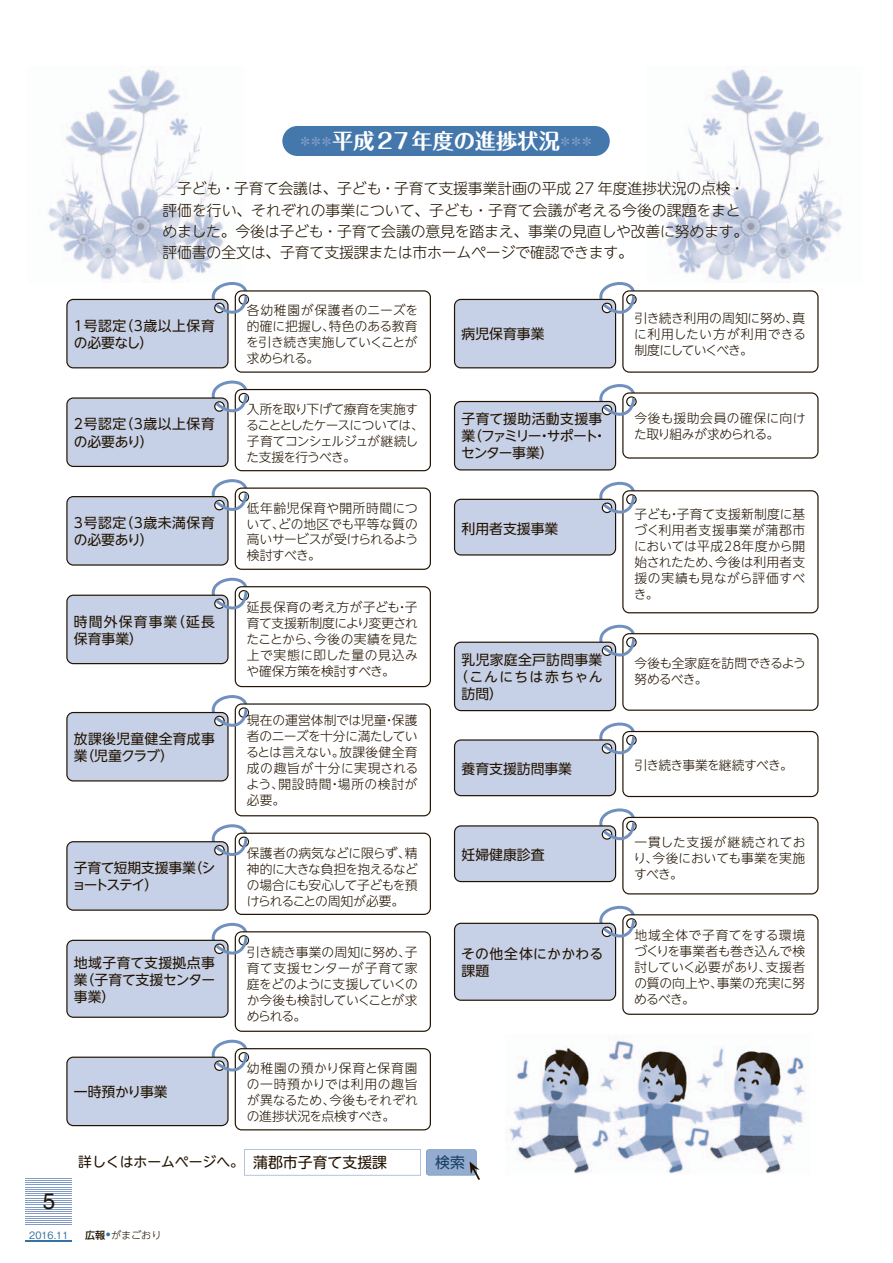
<style>
.page{position:relative;width:893px;height:1263px;background:#fff}
.page>*{position:absolute;margin:0;border:0;box-sizing:border-box;transform-origin:0 0}
.t1{font:22.5px "Helvetica";color:#211300}
.t2{font:21.3px "Maru Fo Pro Bold 90 pv RKSJ H";color:#fff}
.t3{font:14.85px/21.3px "UD Shin M Go Pro Light 90 pv RKSJ H";letter-spacing:-.01em;color:#211300}
.t4{font:14.85px "UD Shin M Go Pro Regular 90 pv RKSJ H";color:#193f62}
.t5{font:13.8px/17px "UD Shin Go NT Pro Regular 90 pv RKSJ H";color:#211300;text-align:justify}
.t6{font:13.8px/17px "UD Shin Go NT Pro Regular 90 pv RKSJ H";letter-spacing:.04em;color:#211300}
.t7{font:13.8px/17px "UD Shin Go NT Pro Regular 90 pv RKSJ H";letter-spacing:-.03em;color:#211300}
.t8{font:13.8px/17px "UD Shin Go NT Pro Regular 90 pv RKSJ H";letter-spacing:.02em;color:#211300}
.t9{font:13.8px/17px "UD Shin Go NT Pro Regular 90 pv RKSJ H";letter-spacing:.08em;color:#211300}
.t10{font:13.8px "UD Shin M Go Pro Regular 90 pv RKSJ H";color:#211300}
.t11{font:13.8px/17px "UD Shin Go NT Pro Regular 90 pv RKSJ H";letter-spacing:-.05em;color:#211300}
.t12{font:13.8px/17px "UD Shin Go NT Pro Regular 90 pv RKSJ H";letter-spacing:.025em;color:#211300}
.t13{font:12.75px/15.9px "UD Shin Go NT Pro Light 90 pv RKSJ H";letter-spacing:-.015em;color:#211300;text-align:justify}
.t14{font:12.75px/15.9px "UD Shin Go NT Pro Light 90 pv RKSJ H";letter-spacing:-.065em;color:#211300}
.t15{font:12.75px/15.9px "UD Shin Go NT Pro Light 90 pv RKSJ H";letter-spacing:.005em;color:#211300}
.t16{font:12.75px/15.9px "UD Shin Go NT Pro Light 90 pv RKSJ H";letter-spacing:-.055em;color:#211300}
.t17{font:10.05px "UD Shin Go NT Pro Light 90 pv RKSJ H";color:#211300}
.t18{font:10.05px "Gothic BBB Pr 6 N Medium 90 pv RKSJ H";color:#3671a5;scale:.96 1}
.s1{font-size:14.85px;color:#819dc7}
.s2{font-size:14.85px}
.s3{font-family:"UD Shin Go NT Pro Medium 90 pv RKSJ H"}
</style>
<div class="page">
<img style="left:48px;top:66px;width:176px;height:215px">
<img style="left:665px;top:69px;width:177px;height:212px">
<div style="left:282px;top:126px;width:328px;height:30px;background:#4477ab;border-radius:15px"></div>
<img style="left:509px;top:1040px;width:296px;height:134px">
<hr style="left:26px;top:1178px;width:46px;height:1px;background:#819dc7">
<hr style="left:26px;top:1225px;width:46px;height:1px;background:#819dc7">
<hr style="left:26px;top:1222px;width:46px;height:1px;background:#819dc7">
<hr style="left:26px;top:1220px;width:46px;height:1px;background:#819dc7">
<hr style="left:26px;top:1218px;width:46px;height:1px;background:#819dc7">
<hr style="left:26px;top:1216px;width:46px;height:1px;background:#819dc7">
<hr style="left:26px;top:1213px;width:46px;height:1px;background:#819dc7">
<hr style="left:26px;top:1211px;width:46px;height:1px;background:#819dc7">
<hr style="left:26px;top:1209px;width:46px;height:1px;background:#819dc7">
<hr style="left:26px;top:1207px;width:46px;height:1px;background:#819dc7">
<hr style="left:26px;top:1205px;width:46px;height:1px;background:#819dc7">
<hr style="left:26px;top:1202px;width:46px;height:1px;background:#819dc7">
<hr style="left:26px;top:1200px;width:46px;height:1px;background:#819dc7">
<hr style="left:26px;top:1198px;width:46px;height:1px;background:#819dc7">
<hr style="left:26px;top:1196px;width:46px;height:1px;background:#819dc7">
<hr style="left:26px;top:1193px;width:46px;height:1px;background:#819dc7">
<hr style="left:26px;top:1191px;width:46px;height:1px;background:#819dc7">
<hr style="left:26px;top:1189px;width:46px;height:1px;background:#819dc7">
<hr style="left:26px;top:1187px;width:46px;height:1px;background:#819dc7">
<hr style="left:26px;top:1184px;width:46px;height:1px;background:#819dc7">
<hr style="left:26px;top:1182px;width:46px;height:1px;background:#819dc7">
<hr style="left:26px;top:1180px;width:46px;height:1px;background:#819dc7">
<hr style="left:26px;top:1240px;width:46px;height:2px;background:#3671a5">
<svg style="left:66px;top:282px;width:365px;height:91px"></svg>
<svg style="left:454px;top:282px;width:365px;height:91px"></svg>
<svg style="left:66px;top:381px;width:365px;height:90px"></svg>
<svg style="left:454px;top:384px;width:365px;height:86px"></svg>
<svg style="left:454px;top:722px;width:365px;height:75px"></svg>
<svg style="left:66px;top:479px;width:365px;height:91px"></svg>
<svg style="left:454px;top:482px;width:365px;height:131px"></svg>
<svg style="left:66px;top:578px;width:365px;height:109px"></svg>
<svg style="left:454px;top:625px;width:365px;height:86px"></svg>
<svg style="left:454px;top:808px;width:365px;height:86px"></svg>
<svg style="left:66px;top:695px;width:365px;height:121px"></svg>
<svg style="left:66px;top:824px;width:365px;height:91px"></svg>
<svg style="left:66px;top:923px;width:365px;height:109px"></svg>
<svg style="left:454px;top:906px;width:365px;height:109px"></svg>
<svg style="left:66px;top:1040px;width:365px;height:90px"></svg>
<svg style="left:244px;top:1149px;width:236px;height:31px"></svg>
<h2 class="t2" style="left:298px;top:133px;width:298px"><span class="s1">＊＊＊</span>平成 27年度の進捗状況<span class="s1">＊＊＊</span></h2>
<p class="t3" style="left:162px;top:180px;width:587px">　子ども・子育て会議は、子ども・子育て支援事業計画の平成 27 年度進捗状況の点検・評価を行い、それぞれの事業について、子ども・子育て会議が考える今後の課題をまとめました。今後は子ども・子育て会議の意見を踏まえ、事業の見直しや改善に努めます。評価書の全文は、子育て支援課または市ホームページで確認できます。</p>
<p class="t6" style="left:74px;top:319px;width:143px">1号認定（3歳以上保育の必要なし）</p>
<p class="t6" style="left:74px;top:418px;width:143px">2号認定（3歳以上保育の必要あり）</p>
<p class="t6" style="left:74px;top:516px;width:143px">3号認定（3歳未満保育の必要あり）</p>
<p class="t9" style="left:74px;top:615px;width:142px">時間外保育事業（延長保育事業）</p>
<p class="t8" style="left:74px;top:732px;width:142px">放課後児童健全育成事業（児童クラブ）</p>
<p class="t11" style="left:72px;top:861px;width:145px">子育て短期支援事業（ショートステイ）</p>
<p class="t13" style="left:246px;top:304px;width:174px">各幼稚園が保護者のニーズを的確に把握し、特色のある教育を引き続き実施していくことが求められる。</p>
<p class="t5" style="left:462px;top:328px;width:84px">病児保育事業</p>
<p class="t13" style="left:634px;top:312px;width:173px">引き続き利用の周知に努め、真に利用したい方が利用できる制度にしていくべき。</p>
<p class="t14" style="left:246px;top:403px;width:179px">入所を取り下げて療育を実施することとしたケースについては、子育てコンシェルジュが継続した支援を行うべき。</p>
<p class="t7" style="left:461px;top:413px;width:147px">子育て援助活動支援事業（ファミリー・サポート・センター事業）</p>
<p class="t15" style="left:634px;top:412px;width:173px">今後も援助会員の確保に向けた取り組みが求められる。</p>
<p class="t13" style="left:247px;top:502px;width:173px">低年齢児保育や開所時間について、どの地区でも平等な質の高いサービスが受けられるよう検討すべき。</p>
<p class="t13" style="left:246px;top:601px;width:173px">延長保育の考え方が子ども・子育て支援新制度により変更されたことから、今後の実績を見た上で実態に即した量の見込みや確保方策を検討すべき。</p>
<p class="t13" style="left:246px;top:714px;width:174px">現在の運営体制では児童・保護者のニーズを十分に満たしているとは言えない。放課後健全育成の趣旨が十分に実現されるよう、開設時間・場所の検討が必要。</p>
<p class="t13" style="left:247px;top:847px;width:173px">保護者の病気などに限らず、精神的に大きな負担を抱えるなどの場合にも安心して子どもを預けられることの周知が必要。</p>
<p class="t5" style="left:462px;top:522px;width:98px">利用者支援事業</p>
<p class="t8" style="left:462px;top:653px;width:142px">乳児家庭全戸訪問事業</p>
<p class="t9" style="left:454px;top:670px;width:150px">（こんにちは赤ちゃん</p>
<p class="t5" style="left:462px;top:687px;width:43px">訪問）</p>
<p class="t13" style="left:634px;top:508px;width:173px">子ども・子育て支援新制度に基づく利用者支援事業が蒲郡市においては平成28年度から開始されたため、今後は利用者支援の実績も見ながら評価すべき。</p>
<p class="t16" style="left:634px;top:657px;width:173px">今後も全家庭を訪問できるよう努めるべき。</p>
<p class="t5" style="left:462px;top:762px;width:112px">養育支援訪問事業</p>
<p class="t14" style="left:634px;top:759px;width:160px">引き続き事業を継続すべき。</p>
<p class="t5" style="left:462px;top:848px;width:84px">妊婦健康診査</p>
<p class="t13" style="left:633px;top:836px;width:174px">一貫した支援が継続されており、今後においても事業を実施すべき。</p>
<p class="t5" style="left:74px;top:956px;width:143px">地域子育て支援拠点事業（子育て支援センター事業）</p>
<p class="t13" style="left:247px;top:946px;width:173px">引き続き事業の周知に努め、子育て支援センターが子育て家庭をどのように支援していくのか今後も検討していくことが求められる。</p>
<p class="t12" style="left:461px;top:948px;width:144px">その他全体にかかわる課題</p>
<h1 class="t1" style="left:43px;top:1192px;width:14px">5</h1>
<p class="t13" style="left:247px;top:1062px;width:173px">幼稚園の預かり保育と保育園の一時預かりでは利用の趣旨が異なるため、今後もそれぞれの進捗状況を点検すべき。</p>
<p class="t10" style="left:78px;top:1157px;width:310px">詳しくはホームページへ。 <span class="s2">蒲郡市子育て支援課</span></p>
<p class="t4" style="left:435px;top:1157px;width:31px">検索</p>
<p class="t5" style="left:74px;top:1085px;width:95px">一時預かり事業</p>
<p class="t18" style="left:29px;top:1231px;width:42px">2016.11</p>
<p class="t17" style="left:85px;top:1231px;width:78px"><span class="s3">広報</span> <sup>●</sup>がまごおり</p>
<p class="t13" style="left:634px;top:929px;width:172px">地域全体で子育てをする環境づくりを事業者も巻き込んで検討していく必要があり、支援者の質の向上や、事業の充実に努めるべき。</p>
</div>
